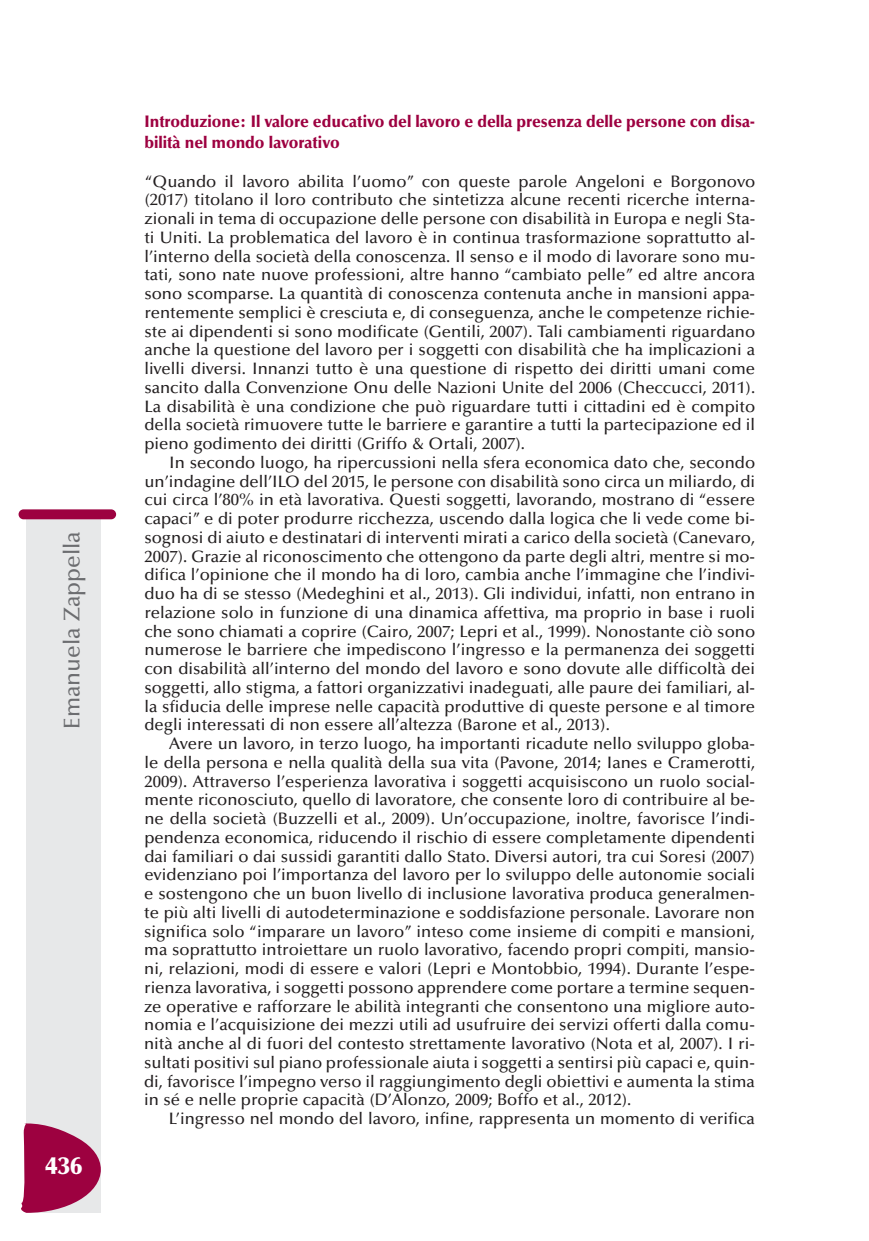
<style>
.page{position:relative;width:869px;height:1241px;background:#fff}
.page>*{position:absolute;margin:0;border:0;box-sizing:border-box;transform-origin:0 0}
.t1{font:900 24.5px "Optima";color:#fff}
.t2{font:500 22.75px "Optima";color:#6c6d70}
.t3{font:500 16.62px/18.7px "Optima";color:#231f20;text-align:justify}
.t4{font:900 16.62px/20.3px "Optima";color:#9d0140;scale:.95 1}
</style>
<div class="page">
<div style="left:27px;top:517px;width:74px;height:695px;background:#e7e8e9"></div>
<div style="left:19px;top:509px;width:97px;height:10px;background:#9d0140;border-radius:5px"></div>
<svg style="left:21px;top:1122px;width:80px;height:90px"></svg>
<h2 class="t2" style="left:63px;top:728px;width:199px;rotate:-90deg">Emanuela Zappella</h2>
<h1 class="t1" style="left:45px;top:1155px;width:38px">436</h1>
<p class="t4" style="left:144px;top:113px;width:644px">Introduzione: Il valore educativo del lavoro e della presenza delle persone con disa&shy;bilità nel mondo lavorativo</p>
<p class="t3" style="left:144px;top:173px;width:612px">“Quando il lavoro abilita l’uomo” con queste parole Angeloni e Borgonovo (2017) titolano il loro contributo che sintetizza alcune recenti ricerche interna&shy;zionali in tema di occupazione delle persone con disabilità in Europa e negli Sta&shy;ti Uniti. La problematica del lavoro è in continua trasformazione soprattutto al&shy;l’interno della società della conoscenza. Il senso e il modo di lavorare sono mu&shy;tati, sono nate nuove professioni, altre hanno “cambiato pelle” ed altre ancora sono scomparse. La quantità di conoscenza contenuta anche in mansioni appa&shy;rentemente semplici è cresciuta e, di conseguenza, anche le competenze richie&shy;ste ai dipendenti si sono modificate (Gentili, 2007). Tali cambiamenti riguardano anche la questione del lavoro per i soggetti con disabilità che ha implicazioni a livelli diversi. Innanzi tutto è una questione di rispetto dei diritti umani come sancito dalla Convenzione Onu delle Nazioni Unite del 2006 (Checcucci, 2011).<br>La disabilità è una condizione che può riguardare tutti i cittadini ed è compito della società rimuovere tutte le barriere e garantire a tutti la partecipazione ed il pieno godimento dei diritti (Griffo &amp; Ortali, 2007).</p>
<p class="t3" style="left:144px;top:454px;width:612px;text-indent:25px">In secondo luogo, ha ripercussioni nella sfera economica dato che, secondo un’indagine dell’ILO del 2015, le persone con disabilità sono circa un miliardo, di cui circa l’80% in età lavorativa. Questi soggetti, lavorando, mostrano di “essere capaci” e di poter produrre ricchezza, uscendo dalla logica che li vede come bi&shy;sognosi di aiuto e destinatari di interventi mirati a carico della società (Canevaro, 2007). Grazie al riconoscimento che ottengono da parte degli altri, mentre si mo&shy;difica l’opinione che il mondo ha di loro, cambia anche l’immagine che l’indivi&shy;duo ha di se stesso (Medeghini et al., 2013). Gli individui, infatti, non entrano in relazione solo in funzione di una dinamica affettiva, ma proprio in base i ruoli che sono chiamati a coprire (Cairo, 2007; Lepri et al., 1999). Nonostante ciò sono numerose le barriere che impediscono l’ingresso e la permanenza dei soggetti con disabilità all’interno del mondo del lavoro e sono dovute alle difficoltà dei soggetti, allo stigma, a fattori organizzativi inadeguati, alle paure dei familiari, al&shy;la sfiducia delle imprese nelle capacità produttive di queste persone e al timore degli interessati di non essere all’altezza (Barone et al., 2013).</p>
<p class="t3" style="left:144px;top:735px;width:612px;text-indent:25px">Avere un lavoro, in terzo luogo, ha importanti ricadute nello sviluppo globa&shy;le della persona e nella qualità della sua vita (Pavone, 2014; Ianes e Cramerotti, 2009). Attraverso l’esperienza lavorativa i soggetti acquisiscono un ruolo social&shy;mente riconosciuto, quello di lavoratore, che consente loro di contribuire al be&shy;ne della società (Buzzelli et al., 2009). Un’occupazione, inoltre, favorisce l’indi&shy;pendenza economica, riducendo il rischio di essere completamente dipendenti dai familiari o dai sussidi garantiti dallo Stato. Diversi autori, tra cui Soresi (2007) evidenziano poi l’importanza del lavoro per lo sviluppo delle autonomie sociali e sostengono che un buon livello di inclusione lavorativa produca generalmen&shy;te più alti livelli di autodeterminazione e soddisfazione personale. Lavorare non significa solo “imparare un lavoro” inteso come insieme di compiti e mansioni, ma soprattutto introiettare un ruolo lavorativo, facendo propri compiti, mansio&shy;ni, relazioni, modi di essere e valori (Lepri e Montobbio, 1994). Durante l’espe&shy;rienza lavorativa, i soggetti possono apprendere come portare a termine sequen&shy;ze operative e rafforzare le abilità integranti che consentono una migliore auto&shy;nomia e l’acquisizione dei mezzi utili ad usufruire dei servizi offerti dalla comu&shy;nità anche al di fuori del contesto strettamente lavorativo (Nota et al, 2007). I ri&shy;sultati positivi sul piano professionale aiuta i soggetti a sentirsi più capaci e, quin&shy;di, favorisce l’impegno verso il raggiungimento degli obiettivi e aumenta la stima in sé e nelle proprie capacità (D’Alonzo, 2009; Boffo et al., 2012).</p>
<p class="t3" style="left:169px;top:1110px;width:587px">L’ingresso nel mondo del lavoro, infine, rappresenta un momento di verifica</p>
</div>
